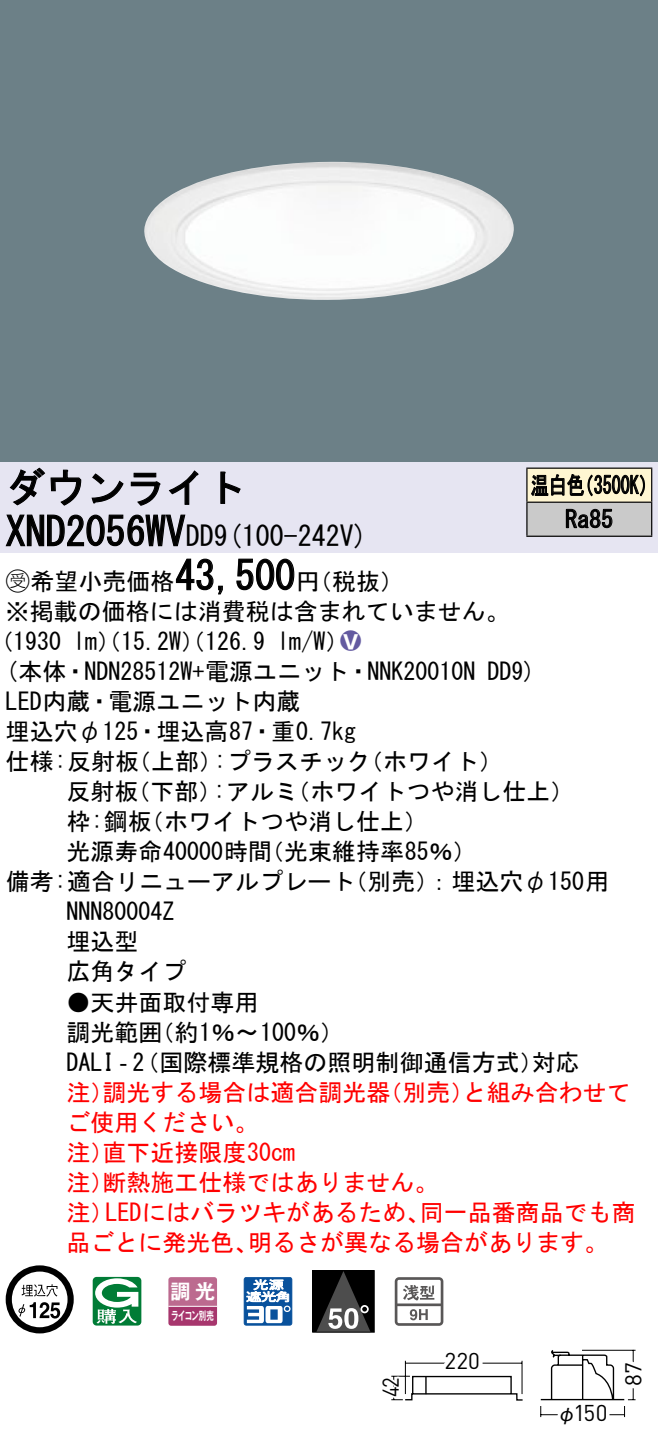
<style>
.page{position:relative;width:658px;height:1452px;background:#fff}
.page>*{position:absolute;margin:0;border:0;box-sizing:border-box;transform-origin:0 0}
.t1{font:40px "MS Gothic";color:#000}
.t2{font:28px "MS Gothic";color:#000}
.t3{font:24px/30px "MS Gothic";color:#000}
.t4{font:24px/30px "MS Gothic";color:#f00}
.t5{font:24px/34px "MS Gothic";color:#000;scale:.75 1}
.t6{font:24px "Ford Classification 1";color:#635aa0}
.t7{font:22.8px "DINOT";color:#000}
.t8{font:22.8px "DINOT";color:#000;scale:.9 1}
.t9{font:20px "Gothic MB101 Pro De Bold 90 pv RKSJ H";color:#fff}
.t10{font:20px "Gothic BBB Pro Medium 90 pv RKSJ H";color:#000}
.t11{font:11.6px "Gothic MB101 Pro De Bold 90 pv RKSJ H";letter-spacing:-.05em;color:#fff;scale:.65 1}
.s1{font-size:28px}
.s2{font-family:"Ford Classification 1"}
.s3{color:#fff}
</style>
<div class="page">
<div style="left:0;top:0;width:658px;height:462px;background:#6c8087"></div>
<img style="left:144px;top:162px;width:370px;height:138px">
<div style="left:0;top:462px;width:658px;height:90px;background:#e6e5f2"></div>
<svg style="left:9px;top:467px;width:73px;height:39px"></svg>
<svg style="left:91px;top:473px;width:33px;height:30px"></svg>
<svg style="left:130px;top:472px;width:30px;height:34px"></svg>
<svg style="left:168px;top:470px;width:30px;height:35px"></svg>
<svg style="left:220px;top:471px;width:21px;height:33px"></svg>
<svg style="left:5px;top:514px;width:181px;height:33px"></svg>
<svg style="left:175px;top:558px;width:48px;height:37px"></svg>
<svg style="left:236px;top:558px;width:59px;height:32px"></svg>
<svg style="left:6px;top:1265px;width:68px;height:68px"></svg>
<svg style="left:93px;top:1276px;width:48px;height:49px"></svg>
<svg style="left:168px;top:1277px;width:49px;height:48px;background:#b55a85"></svg>
<hr style="left:168px;top:1305px;width:49px;height:1px;background:#fff">
<svg style="left:244px;top:1277px;width:48px;height:48px"></svg>
<div style="left:312px;top:1270px;width:62px;height:61px;background:#000"></div>
<svg style="left:317px;top:1271px;width:53px;height:59px"></svg>
<div style="left:312px;top:1269px;width:62px;height:63px;border:1px solid #000"></div>
<svg style="left:395px;top:1277px;width:48px;height:48px"></svg>
<div style="left:527px;top:468px;width:124px;height:34px;background:#fff6d2"></div>
<div style="left:527px;top:502px;width:124px;height:34px;background:#cacaca"></div>
<hr style="left:526px;top:467px;width:126px;height:2px;background:#000">
<hr style="left:526px;top:468px;width:1px;height:33px;background:#000">
<hr style="left:651px;top:468px;width:1px;height:33px;background:#000">
<hr style="left:526px;top:501px;width:126px;height:2px;background:#000">
<hr style="left:526px;top:502px;width:1px;height:33px;background:#000">
<hr style="left:651px;top:502px;width:1px;height:33px;background:#000">
<hr style="left:526px;top:535px;width:126px;height:2px;background:#000">
<svg style="left:531px;top:474px;width:114px;height:23px"></svg>
<svg style="left:565px;top:508px;width:47px;height:20px"></svg>
<svg style="left:540px;top:1349px;width:96px;height:69px"></svg>
<svg style="left:391px;top:1360px;width:132px;height:40px"></svg>
<h1 class="t1" style="left:6px;top:467px;width:242px">ダウンライト</h1>
<p class="t2" style="left:214px;top:522px;width:155px">(9 100-242 (V</p>
<h1 class="t1" style="left:6px;top:511px;width:210px">XND2056WV<span class="s1">DD</span></h1>
<h1 class="t1" style="left:175px;top:555px;width:121px">43,500</h1>
<p class="t3" style="left:6px;top:566px;width:505px"><span class="s2">B</span>希望小売価格<br>※掲載の価格には消費税は含まれていません。</p>
<p class="t6" style="left:340px;top:629px;width:22px">2<span class="s3">8</span></p>
<p class="t3" style="left:296px;top:566px;width:109px">（円税抜(</p>
<p class="t3" style="left:277px;top:626px;width:73px">l m (W/</p>
<p class="t3" style="left:-11px;top:626px;width:74px">（1930</p>
<p class="t3" style="left:73px;top:626px;width:193px">lm）（15.2 ）（W 126.9</p>
<p class="t5" style="left:565px;top:468px;width:65px;text-indent:-34px">温白色<br>Ra85</p>
<p class="t5" style="left:575px;top:468px;width:109px">（3500 (K</p>
<p class="t3" style="left:6px;top:656px;width:471px">(本体・NDN28512 +W 電源ユニット・NNK20010N</p>
<p class="t3" style="left:6px;top:686px;width:296px">LED内蔵・電源ユニット内蔵</p>
<p class="t3" style="left:6px;top:716px;width:352px">埋込穴φ125・埋込高87・重0.7kg</p>
<p class="t3" style="left:359px;top:746px;width:145px">（ホワイト(</p>
<p class="t3" style="left:487px;top:656px;width:50px">DD (9</p>
<p class="t3" style="left:214px;top:746px;width:158px">:プラスチック</p>
<p class="t3" style="left:6px;top:746px;width:135px">仕様:反射板</p>
<p class="t3" style="left:127px;top:746px;width:97px">（上部）</p>
<p class="t3" style="left:66px;top:776px;width:73px">反射板</p>
<p class="t3" style="left:126px;top:776px;width:97px">（下部）</p>
<p class="t3" style="left:213px;top:776px;width:86px">:アルミ</p>
<p class="t3" style="left:286px;top:776px;width:289px">（ホワイトつや消し仕上(</p>
<p class="t3" style="left:66px;top:806px;width:87px">枠:鋼板</p>
<p class="t3" style="left:140px;top:806px;width:289px">（ホワイトつや消し仕上(</p>
<p class="t3" style="left:66px;top:836px;width:207px">光源寿命40000時間</p>
<p class="t3" style="left:260px;top:836px;width:218px">（光束維持率85％(</p>
<p class="t3" style="left:66px;top:866px;width:290px;text-indent:-61px">備考:適合リニューアルプレート<br>NNN80004Z<br>埋込型<br>広角タイプ</p>
<p class="t3" style="left:150px;top:986px;width:195px;text-indent:-84px">●天井面取付専用<br>（約1％〜100％(</p>
<p class="t3" style="left:343px;top:866px;width:267px">（別売：）埋込穴φ150用</p>
<p class="t3" style="left:66px;top:1016px;width:97px">調光範囲</p>
<p class="t3" style="left:66px;top:1046px;width:478px">DALI‐（2 国際標準規格の照明制御通信方式）</p>
<p class="t4" style="left:462px;top:1076px;width:169px">と組み合わせて</p>
<p class="t3" style="left:531px;top:1046px;width:49px">対応</p>
<p class="t4" style="left:102px;top:1076px;width:289px">調光する場合は適合調光器</p>
<p class="t4" style="left:378px;top:1076px;width:97px">（別売）</p>
<p class="t4" style="left:66px;top:1076px;width:49px">注）</p>
<p class="t4" style="left:66px;top:1106px;width:193px">ご使用ください。</p>
<p class="t4" style="left:102px;top:1136px;width:194px">直下近接限度30cm</p>
<p class="t4" style="left:102px;top:1136px;width:337px;text-indent:-36px">注）<br>断熱施工仕様ではありません。</p>
<p class="t4" style="left:66px;top:1166px;width:49px">注）</p>
<p class="t4" style="left:66px;top:1196px;width:49px">注）</p>
<p class="t4" style="left:105px;top:1196px;width:326px">LEDにはバラツキがあるため、</p>
<p class="t4" style="left:420px;top:1196px;width:217px">同一品番商品でも商</p>
<p class="t4" style="left:66px;top:1226px;width:193px">品ごとに発光色、</p>
<p class="t4" style="left:248px;top:1226px;width:362px">明るさが異なる場合があります。</p>
<p class="t9" style="left:171px;top:1274px;width:46px">調光</p>
<p class="t11" style="left:171px;top:1305px;width:67px">ライコン別売</p>
<p class="t8" style="left:375px;top:1396px;width:24px;rotate:-90deg">42</p>
<p class="t7" style="left:444px;top:1344px;width:37px">220</p>
<p class="t7" style="left:573px;top:1397px;width:36px">150</p>
<p class="t10" style="left:557px;top:1396px;width:21px">φ</p>
<p class="t7" style="left:617px;top:1385px;width:25px;rotate:-90deg">87</p>
</div>
